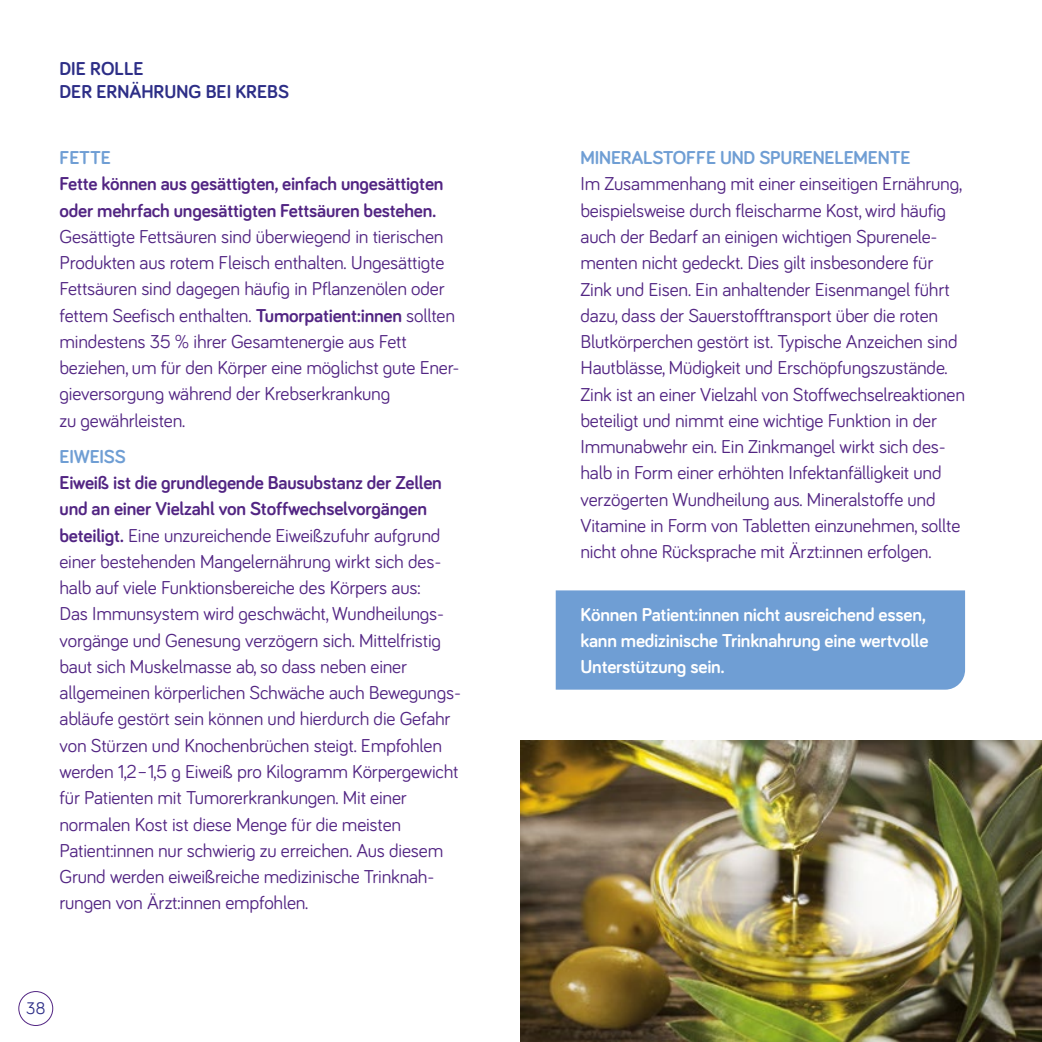
<style>
.page{position:relative;width:1042px;height:1042px;background:#fff}
.page>*{position:absolute;margin:0;border:0;box-sizing:border-box;transform-origin:0 0}
.t1{font:19.25px/26.2px "Bariol";letter-spacing:-.01em;color:#522583}
.t2{font:700 19.25px/26.2px "Bariol";letter-spacing:-.01em;color:#fff}
.t3{font:700 19.25px/26.2px "Bariol";letter-spacing:-.01em;color:#522583}
.t4{font:700 19.25px "Bariol";letter-spacing:-.01em;color:#6f9ed4}
.t5{font:700 19.25px/22.8px "Bariol";color:#2d2e87}
.t6{font:17.32px "Bariol";color:#2d2e87}
.s1{font-weight:700}
</style>
<div class="page">
<div style="left:18px;top:991px;width:35px;height:35px;border:1px solid #522583;border-radius:50%"></div>
<div style="left:556px;top:590px;width:409px;height:99px;background:#6f9ed4"></div>
<img style="left:521px;top:740px;width:521px;height:302px">
<p class="t5" style="left:60px;top:56px;width:231px">DIE ROLLE<br>DER ERNÄHRUNG BEI KREBS</p>
<p class="t4" style="left:60px;top:144px;width:53px">FETTE</p>
<p class="t3" style="left:60px;top:170px;width:385px">Fette können aus gesättigten, einfach ungesättigten oder mehrfach ungesättigten Fettsäuren bestehen.</p>
<p class="t1" style="left:60px;top:222px;width:401px">Gesättigte Fettsäuren sind überwiegend in tierischen Produkten aus rotem Fleisch enthalten. Ungesättigte Fettsäuren sind dagegen häufig in Pflanzenölen oder fettem Seefisch enthalten. <span class="s1">Tumorpatient:innen</span> sollten mindestens 35 % ihrer Gesamtenergie aus Fett beziehen, um für den Körper eine möglichst gute Ener&shy;gieversorgung während der Krebserkrankung<br>zu gewährleisten.</p>
<p class="t4" style="left:60px;top:443px;width:68px">EIWEISS</p>
<p class="t1" style="left:60px;top:468px;width:403px"><span class="s1">Eiweiß ist die grundlegende Bausubstanz der Zellen und an einer Vielzahl von Stoffwechselvorgängen beteiligt.</span> Eine unzureichende Eiweißzufuhr aufgrund einer bestehenden Mangelernährung wirkt sich des&shy;halb auf viele Funktionsbereiche des Körpers aus:<br>Das Immunsystem wird geschwächt, Wundheilungs&shy;vorgänge und Genesung verzögern sich. Mittelfristig baut sich Muskelmasse ab, so dass neben einer allgemeinen körperlichen Schwäche auch Bewegungs&shy;abläufe gestört sein können und hierdurch die Gefahr von Stürzen und Knochenbrüchen steigt. Empfohlen werden 1,2–1,5 g Eiweiß pro Kilogramm Körpergewicht für Patienten mit Tumorerkrankungen. Mit einer normalen Kost ist diese Menge für die meisten Patient:innen nur schwierig zu erreichen. Aus diesem Grund werden eiweißreiche medizinische Trinknah&shy;rungen von Ärzt:innen empfohlen.</p>
<p class="t6" style="left:26px;top:996px;width:20px">38</p>
<p class="t4" style="left:580px;top:145px;width:331px">MINERALSTOFFE UND SPURENELEMENTE</p>
<p class="t1" style="left:580px;top:170px;width:386px">Im Zusammenhang mit einer einseitigen Ernährung, beispielsweise durch fleischarme Kost, wird häufig auch der Bedarf an einigen wichtigen Spurenele&shy;menten nicht gedeckt. Dies gilt insbesondere für Zink und Eisen. Ein anhaltender Eisenmangel führt dazu, dass der Sauerstofftransport über die roten Blutkörperchen gestört ist. Typische Anzeichen sind Hautblässe, Müdigkeit und Erschöpfungszustände.<br>Zink ist an einer Vielzahl von Stoffwechselreaktionen beteiligt und nimmt eine wichtige Funktion in der Immunabwehr ein. Ein Zinkmangel wirkt sich des&shy;halb in Form einer erhöhten Infektanfälligkeit und verzögerten Wundheilung aus. Mineralstoffe und Vitamine in Form von Tabletten einzunehmen, sollte nicht ohne Rücksprache mit Ärzt:innen erfolgen.</p>
<p class="t2" style="left:580px;top:600px;width:349px">Können Patient:innen nicht ausreichend essen, kann medizinische Trinknahrung eine wertvolle<br>Unterstützung sein.</p>
</div>
